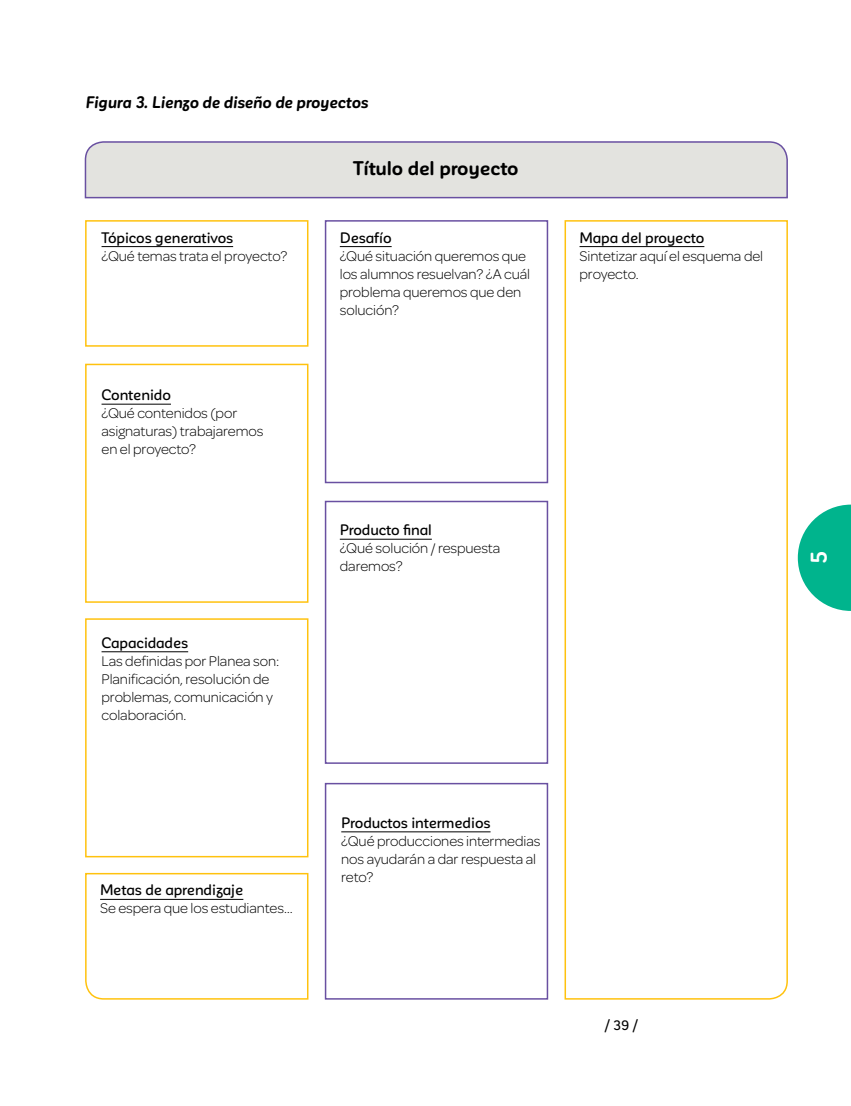
<style>
.page{position:relative;width:851px;height:1106px;background:#fff}
.page>*{position:absolute;margin:0;border:0;box-sizing:border-box;transform-origin:0 0}
.t1{font:700 22.5px "Corporative Sans Rd Alt";color:#fff}
.t2{font:700 19.5px "Corporative Sans Rd Alt";letter-spacing:-.01em;color:#000}
.t3{font:italic 700 16.5px "Corporative Sans Rd Alt";letter-spacing:-.01em;color:#000}
.t4{font:300 15px/18px "Omnes";letter-spacing:-.005em;color:#000}
.t5{font:500 15px "Corporative Sans Rd Alt";letter-spacing:-.01em;color:#000}
.t6{font:500 13.5px "Corporative Sans Rd Alt";color:#000}
</style>
<div class="page">
<svg style="left:84px;top:141px;width:704px;height:58px;background:#dcdbdc"></svg>
<hr style="left:101px;top:246px;width:132px;height:1px;background:#000">
<hr style="left:101px;top:404px;width:70px;height:1px;background:#000">
<hr style="left:101px;top:651px;width:87px;height:1px;background:#000">
<hr style="left:340px;top:246px;width:51px;height:1px;background:#000">
<hr style="left:340px;top:539px;width:92px;height:1px;background:#000">
<hr style="left:341px;top:831px;width:149px;height:1px;background:#000">
<div style="left:85px;top:220px;width:223px;height:127px;border:2px solid #ffc20e"></div>
<div style="left:85px;top:364px;width:223px;height:239px;border:2px solid #ffc20e"></div>
<div style="left:85px;top:618px;width:223px;height:239px;border:2px solid #ffc20e"></div>
<svg style="left:85px;top:872px;width:224px;height:128px"></svg>
<div style="left:325px;top:220px;width:223px;height:263px;border:2px solid #6950a1"></div>
<div style="left:325px;top:501px;width:223px;height:263px;border:2px solid #6950a1"></div>
<div style="left:325px;top:783px;width:223px;height:216px;border:2px solid #6950a1"></div>
<svg style="left:564px;top:220px;width:224px;height:780px"></svg>
<svg style="left:797px;top:504px;width:53px;height:107px"></svg>
<p class="t3" style="left:85px;top:93px;width:284px">Figura 3. Lienzo de diseño de proyectos</p>
<p class="t5" style="left:101px;top:229px;width:133px">Tópicos generativos</p>
<p class="t4" style="left:101px;top:247px;width:187px">¿Qué temas trata el proyecto?</p>
<p class="t5" style="left:101px;top:387px;width:71px">Contenido</p>
<p class="t4" style="left:101px;top:404px;width:163px">¿Qué contenidos (por asignaturas) trabajaremos en el proyecto?</p>
<p class="t5" style="left:101px;top:634px;width:88px">Capacidades</p>
<p class="t4" style="left:101px;top:652px;width:179px">Las definidas por Planea son:<br>Planificación, resolución de problemas, comunicación y colaboración.</p>
<p class="t5" style="left:100px;top:882px;width:145px">Metas de aprendizaje</p>
<p class="t4" style="left:100px;top:899px;width:194px">Se espera que los estudiantes…</p>
<h2 class="t2" style="left:353px;top:157px;width:167px">Título del proyecto</h2>
<p class="t5" style="left:340px;top:229px;width:53px">Desafío</p>
<p class="t4" style="left:340px;top:247px;width:192px">¿Qué situación queremos que los alumnos resuelvan? ¿A cuál problema queremos que den solución?</p>
<p class="t5" style="left:340px;top:522px;width:93px">Producto final</p>
<p class="t4" style="left:340px;top:539px;width:162px">¿Qué solución / respuesta daremos?</p>
<p class="t5" style="left:341px;top:814px;width:151px">Productos intermedios</p>
<p class="t4" style="left:341px;top:832px;width:201px">¿Qué producciones intermedias nos ayudarán a dar respuesta al reto?</p>
<p class="t5" style="left:579px;top:229px;width:126px">Mapa del proyecto</p>
<p class="t4" style="left:579px;top:247px;width:185px">Sintetizar aquí el esquema del proyecto.</p>
<p class="t6" style="left:604px;top:1018px;width:35px">/ 39 /</p>
<h1 class="t1" style="left:806px;top:564px;width:15px;rotate:-90deg">5</h1>
</div>
